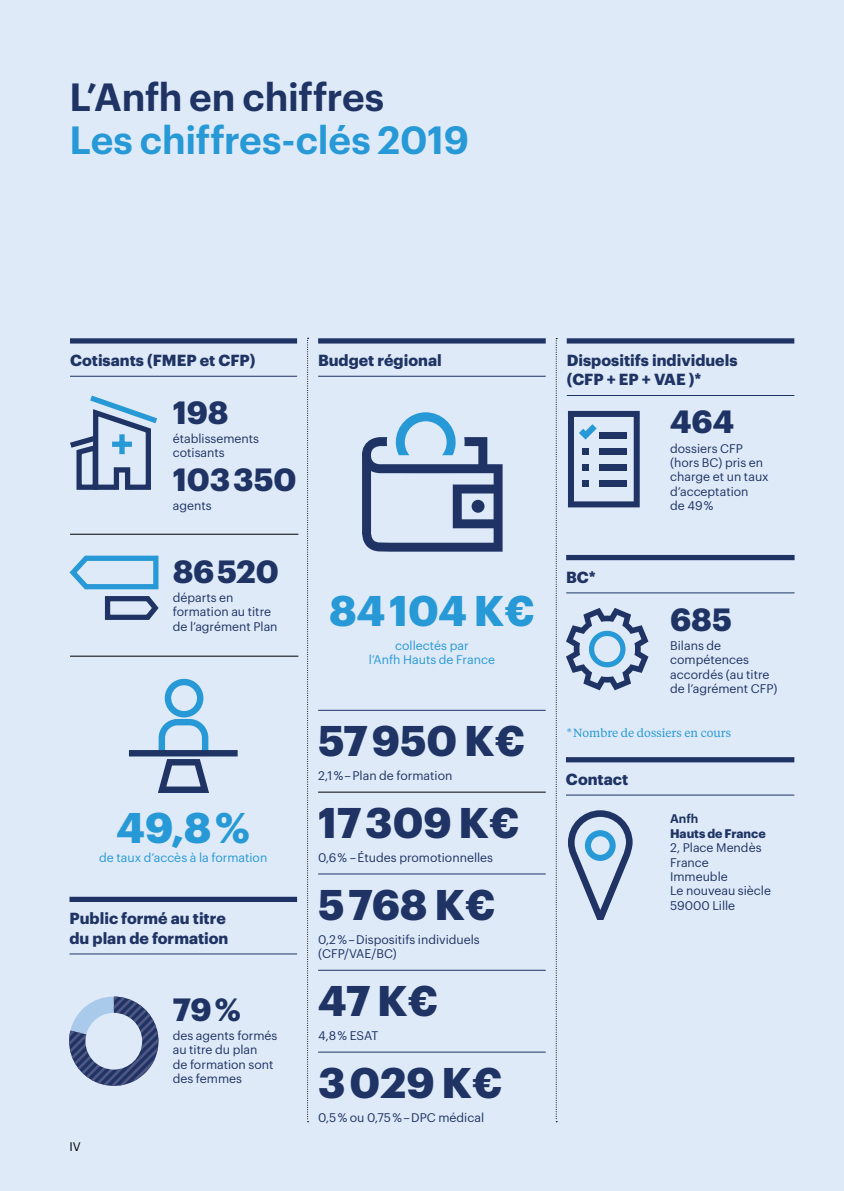
<style>
.page{position:relative;width:844px;height:1191px;background:#fff}
.page>*{position:absolute;margin:0;border:0;box-sizing:border-box;transform-origin:0 0}
.t1{font:700 42px "Graphik";color:#1f3464}
.t2{font:700 42px "Graphik";color:#2699d6}
.t3{font:600 38.5px "Graphik";letter-spacing:-.005em;color:#2699d6}
.t4{font:600 38.5px "Graphik";letter-spacing:-.01em;color:#1f3464}
.t5{font:700 31.5px "Graphik";letter-spacing:-.005em;color:#1f3464}
.t6{font:700 15.75px/19.2px "Graphik";color:#1f3464}
.t7{font:12.25px/14.5px "Graphik";color:#1f3464}
.t8{font:12.25px/14.5px "Graphik";color:#2699d6;text-align:center}
.t9{font:700 12.25px "Graphik";color:#1f3464}
.t10{font:600 12.25px "Graphik";color:#1f3464}
.t11{font:12.25px "Graphik";color:#000}
.t12{font:11.72px "Tiempos Text";color:#2699d6}
</style>
<div class="page">
<div style="left:0;top:0;width:843px;height:1191px;background:#dfeaf8"></div>
<svg style="left:307px;top:338px;width:1px;height:784px"></svg>
<svg style="left:555px;top:338px;width:2px;height:784px"></svg>
<hr style="left:70px;top:656px;width:228px;height:1px;background:#000">
<hr style="left:70px;top:534px;width:228px;height:1px;background:#000">
<svg style="left:70px;top:395px;width:87px;height:95px"></svg>
<svg style="left:69px;top:555px;width:90px;height:65px"></svg>
<div style="left:318px;top:338px;width:227px;height:5px;background:#1f3464"></div>
<hr style="left:318px;top:376px;width:227px;height:1px;background:#1f3464">
<hr style="left:318px;top:710px;width:227px;height:1px;background:#1f3464">
<hr style="left:318px;top:792px;width:227px;height:1px;background:#000">
<hr style="left:318px;top:873px;width:227px;height:1px;background:#1f3464">
<hr style="left:318px;top:970px;width:227px;height:1px;background:#1f3464">
<hr style="left:318px;top:1051px;width:227px;height:1px;background:#1f3464">
<svg style="left:362px;top:412px;width:140px;height:139px"></svg>
<div style="left:471px;top:500px;width:13px;height:13px;background:#1f3464;border-radius:50%"></div>
<svg style="left:69px;top:996px;width:89px;height:89px"></svg>
<div style="left:85px;top:1012px;width:57px;height:57px;background:#dfeaf8;border-radius:50%"></div>
<svg style="left:568px;top:411px;width:71px;height:96px"></svg>
<svg style="left:566px;top:608px;width:82px;height:82px"></svg>
<div style="left:566px;top:757px;width:228px;height:5px;background:#1f3464"></div>
<hr style="left:566px;top:794px;width:228px;height:1px;background:#1f3464">
<div style="left:566px;top:555px;width:228px;height:5px;background:#1f3464"></div>
<hr style="left:566px;top:592px;width:228px;height:1px;background:#1f3464">
<div style="left:70px;top:338px;width:227px;height:5px;background:#1f3464"></div>
<hr style="left:70px;top:376px;width:227px;height:1px;background:#1f3464">
<div style="left:132px;top:750px;width:102px;height:6px;background:#1f3464"></div>
<svg style="left:154px;top:715px;width:59px;height:78px"></svg>
<div style="left:165px;top:679px;width:38px;height:38px;border:6px solid #2699d6;border-radius:50%"></div>
<div style="left:566px;top:338px;width:228px;height:5px;background:#1f3464"></div>
<hr style="left:566px;top:395px;width:228px;height:1px;background:#1f3464">
<svg style="left:568px;top:810px;width:65px;height:110px"></svg>
<div style="left:591px;top:836px;width:18px;height:19px;background:#dfeaf8;border-radius:50%"></div>
<div style="left:69px;top:896px;width:228px;height:6px;background:#1f3464"></div>
<hr style="left:69px;top:953px;width:228px;height:1px;background:#1f3464">
<h2 class="t4" style="left:69px;top:67px;width:316px">L’Anfh en chiffres</h2>
<h2 class="t3" style="left:69px;top:111px;width:401px">Les chiffres-clés 2019</h2>
<p class="t6" style="left:70px;top:349px;width:187px">Cotisants (FMEP et CFP)</p>
<h3 class="t5" style="left:173px;top:388px;width:57px">198</h3>
<p class="t7" style="left:173px;top:430px;width:88px">établissements cotisants</p>
<h3 class="t5" style="left:173px;top:455px;width:125px">103 350</h3>
<p class="t7" style="left:173px;top:497px;width:40px">agents</p>
<h3 class="t5" style="left:173px;top:546px;width:108px">86 520</h3>
<p class="t7" style="left:173px;top:589px;width:106px">départs en formation au titre de l’agrément Plan</p>
<p class="t6" style="left:318px;top:349px;width:125px">Budget régional</p>
<h1 class="t2" style="left:329px;top:578px;width:207px">84 104 K€</h1>
<p class="t8" style="left:369px;top:637px;width:128px">collectés par<br>l’Anfh Hauts de France</p>
<h1 class="t2" style="left:117px;top:794px;width:135px">49,8 %</h1>
<p class="t8" style="left:99px;top:849px;width:169px">de taux d’accès à la formation</p>
<p class="t6" style="left:69px;top:907px;width:160px">Public formé au titre du plan de formation</p>
<p class="t11" style="left:69px;top:1137px;width:13px">IV</p>
<h3 class="t5" style="left:173px;top:984px;width:69px">79 %</h3>
<p class="t7" style="left:173px;top:1027px;width:106px">des agents formés au titre du plan<br>de formation sont des femmes</p>
<h1 class="t1" style="left:318px;top:708px;width:208px">57 950 K€</h1>
<p class="t7" style="left:318px;top:767px;width:136px">2,1 % – Plan de formation</p>
<h1 class="t1" style="left:318px;top:790px;width:203px">17 309 K€</h1>
<p class="t7" style="left:318px;top:849px;width:176px">0,6 % – Études promotionnelles</p>
<h1 class="t1" style="left:318px;top:871px;width:178px">5 768 K€</h1>
<p class="t7" style="left:318px;top:931px;width:163px">0,2 % – Dispositifs individuels (CFP/VAE/BC)</p>
<h1 class="t1" style="left:318px;top:968px;width:121px">47 K€</h1>
<p class="t7" style="left:318px;top:1027px;width:62px">4,8 % ESAT</p>
<h1 class="t1" style="left:318px;top:1049px;width:186px">3 029 K€</h1>
<p class="t7" style="left:318px;top:1109px;width:167px">0,5 % ou 0,75 % – DPC médical</p>
<p class="t6" style="left:566px;top:349px;width:172px">Dispositifs individuels (CFP + EP + VAE )*</p>
<p class="t6" style="left:566px;top:566px;width:31px">BC*</p>
<h3 class="t5" style="left:670px;top:397px;width:65px">464</h3>
<p class="t7" style="left:670px;top:440px;width:100px">dossiers CFP (hors BC) pris en charge et un taux d’acceptation<br>de 49 %</p>
<h3 class="t5" style="left:670px;top:595px;width:63px">685</h3>
<p class="t7" style="left:670px;top:637px;width:109px">Bilans de compétences accordés (au titre de l’agrément CFP)</p>
<p class="t12" style="left:566px;top:724px;width:166px">*Nombre de dossiers en cours</p>
<p class="t6" style="left:566px;top:768px;width:64px">Contact</p>
<p class="t10" style="left:669px;top:809px;width:30px">Anfh</p>
<p class="t9" style="left:669px;top:823px;width:97px">Hauts de France</p>
<p class="t7" style="left:669px;top:839px;width:102px">2, Place Mendès<br>France<br>Immeuble<br>Le nouveau siècle<br>59000 Lille</p>
</div>
